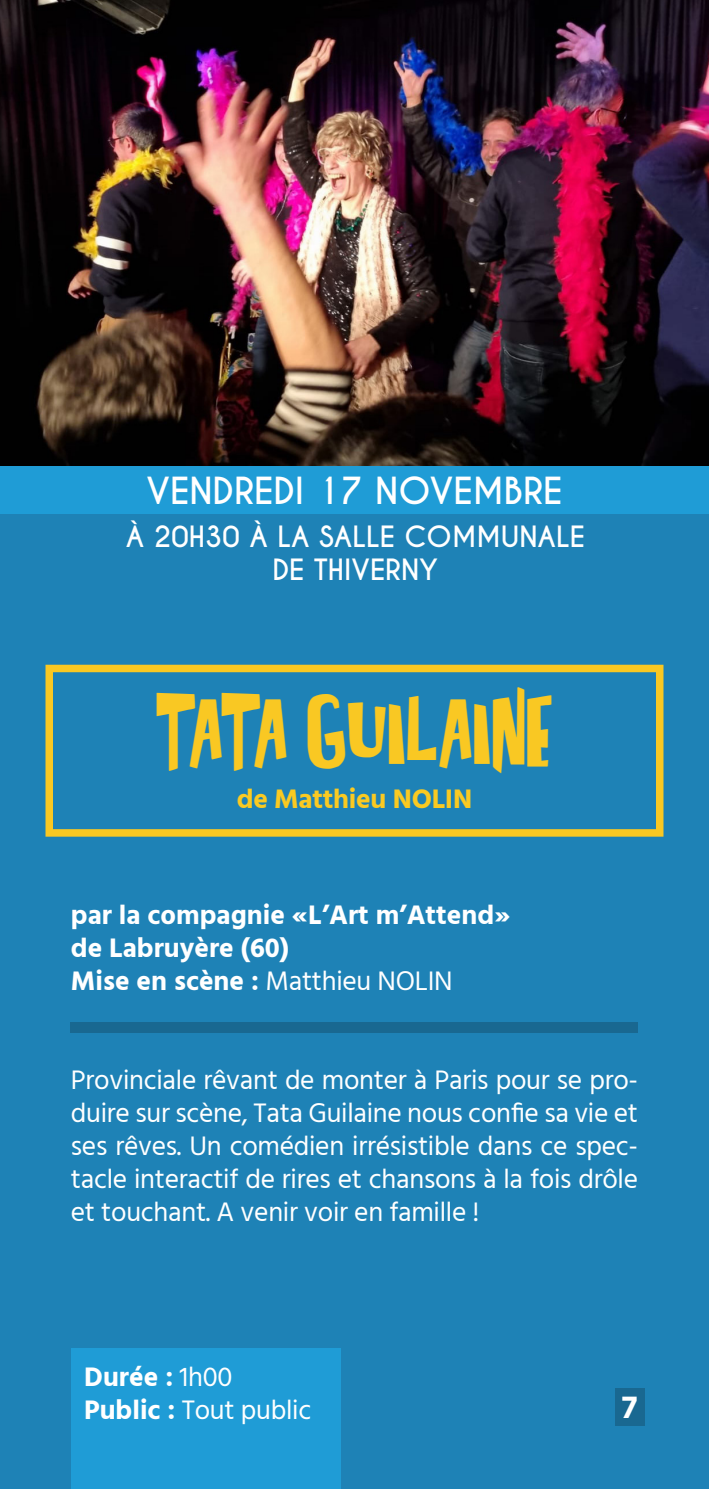
<style>
.page{position:relative;width:709px;height:1489px;background:#fff}
.page>*{position:absolute;margin:0;border:0;box-sizing:border-box;transform-origin:0 0}
.t1{font:45px "Super Modernblack";color:#f9c823}
.t2{font:700 35px "Caviar Dreams";color:#fff}
.t3{font:700 32.5px "Hind";color:#fff}
.t4{font:27.5px/33px "Hind";letter-spacing:-.01em;color:#fff;text-align:justify}
.t5{font:700 27.5px "Hind";color:#fff}
.t6{font:700 27.5px "Caviar Dreams";color:#fff}
.t7{font:700 27.5px "Hind";letter-spacing:-.01em;color:#faca22}
.s1{font-weight:700}
.s2{font-weight:400}
</style>
<div class="page">
<div style="left:0;top:477px;width:709px;height:1011px;background:#1e82b6"></div>
<img style="left:0;top:0;width:709px;height:465px">
<div style="left:0;top:465px;width:709px;height:48px;background:#1f9cd6"></div>
<div style="left:71px;top:1348px;width:269px;height:140px;background:#1f9cd6"></div>
<div style="left:45px;top:664px;width:618px;height:172px;border:8px solid #f9c823"></div>
<div style="left:615px;top:1387px;width:30px;height:38px;background:#196891"></div>
<div style="left:71px;top:1022px;width:567px;height:11px;background:#196891"></div>
<p class="t2" style="left:146px;top:470px;width:417px">VENDREDI 17 NOVEMBRE</p>
<p class="t6" style="left:126px;top:520px;width:461px">À 20H30 À LA SALLE COMMUNALE</p>
<p class="t6" style="left:272px;top:553px;width:167px">DE THIVERNY</p>
<p class="t1" style="left:155px;top:707px;width:399px">TATA GUILAINE</p>
<p class="t7" style="left:237px;top:782px;width:237px">de Matthieu NOLIN</p>
<p class="t5" style="left:71px;top:898px;width:441px">par la compagnie «L’Art m’Attend»</p>
<p class="t5" style="left:71px;top:931px;width:220px">de Labruyère (60)</p>
<p class="t4" style="left:71px;top:966px;width:383px"><span class="s1">Mise en scène :</span> Matthieu NOLIN</p>
<p class="t4" style="left:71px;top:1065px;width:568px">Provinciale rêvant de monter à Paris pour se pro&shy;duire sur scène, Tata Guilaine nous confie sa vie et ses rêves. Un comédien irrésistible dans ce spec&shy;tacle interactif de rires et chansons à la fois drôle et touchant. A venir voir en famille !</p>
<p class="t5" style="left:84px;top:1360px;width:150px">Durée : <span class="s2">1h00</span></p>
<p class="t4" style="left:84px;top:1395px;width:229px"><span class="s1">Public :</span> Tout public</p>
<p class="t3" style="left:621px;top:1387px;width:17px">7</p>
</div>
